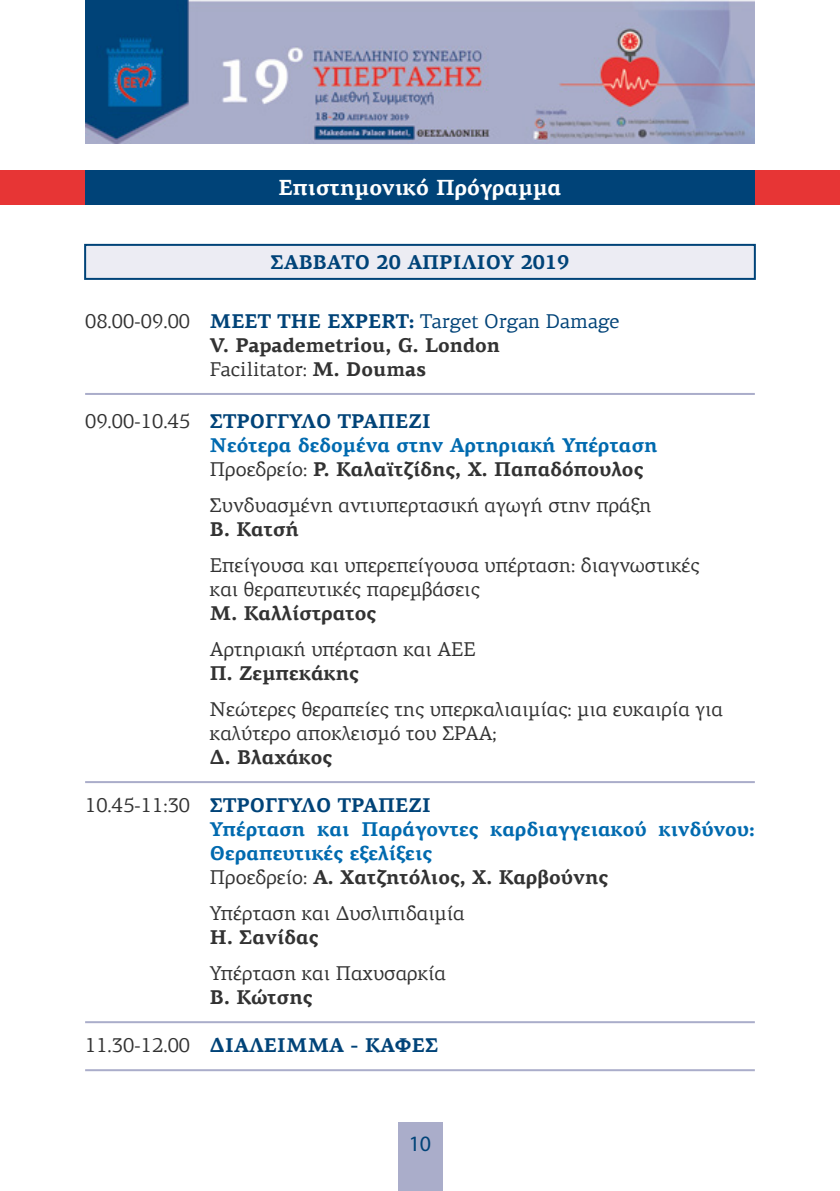
<style>
.page{position:relative;width:840px;height:1191px;background:#fff}
.page>*{position:absolute;margin:0;border:0;box-sizing:border-box;transform-origin:0 0}
.t1{font:700 22px "PF Agora Serif Pro";color:#fff}
.t2{font:22px "Myriad Pro";color:#004378}
.t3{font:20px/24px "PF Agora Serif Pro";color:#323232}
.t4{font:700 20px/24px "PF Agora Serif Pro";color:#006aaf}
.t5{font:700 20px/24px "PF Agora Serif Pro";color:#323232}
.t6{font:700 20px "PF Agora Serif Pro";color:#004378}
.s1{font-weight:400}
.s2{color:#004378}
.s3{font-weight:400;color:#004378}
.s4{font-weight:400;color:#323232}
.s5{color:#323232}
</style>
<div class="page">
<div style="left:397px;top:1123px;width:45px;height:68px;background:#aaadca"></div>
<img style="left:85px;top:0;width:669px;height:144px">
<div style="left:0;top:170px;width:839px;height:34px;background:#e73535"></div>
<div style="left:85px;top:170px;width:669px;height:34px;background:#004378"></div>
<hr style="left:85px;top:393px;width:669px;height:2px;background:#aaadca">
<hr style="left:85px;top:781px;width:669px;height:2px;background:#aaadca">
<hr style="left:85px;top:1021px;width:669px;height:2px;background:#aaadca">
<hr style="left:85px;top:1069px;width:669px;height:2px;background:#aaadca">
<div style="left:85px;top:245px;width:669px;height:34px;background:#ececf3"></div>
<div style="left:84px;top:244px;width:671px;height:36px;border:2px solid #004378"></div>
<p class="t1" style="left:278px;top:174px;width:284px">Επιστημονικό Πρόγραμμα</p>
<p class="t6" style="left:270px;top:250px;width:300px">ΣΑΒΒΑΤΟ 20 ΑΠΡΙΛΙΟΥ 2019</p>
<p class="t5" style="left:210px;top:310px;width:411px;text-indent:-125px"><span class="s1">08.00-09.00</span> <span class="s2">MEET THE EXPERT:</span> <span class="s3">Target Organ Damage<br></span>V. Papademetriou, G. London<br><span class="s1">Facilitator:</span> M. Doumas</p>
<p class="t4" style="left:210px;top:410px;width:449px;text-indent:-125px"><span class="s4">09.00-10.45</span> <span class="s2">ΣΤΡΟΓΓΥΛΟ ΤΡΑΠΕΖΙ<br></span>Νεότερα δεδομένα στην Αρτηριακή Υπέρταση<br><span class="s4">Προεδρείο:</span> <span class="s5">Ρ. Καλαϊτζίδης, Χ. Παπαδόπουλος</span></p>
<p class="t3" style="left:210px;top:493px;width:442px">Συνδυασμένη αντιυπερτασική αγωγή στην πράξη</p>
<p class="t5" style="left:210px;top:518px;width:90px">Β. Κατσή</p>
<p class="t3" style="left:210px;top:553px;width:491px">Επείγουσα και υπερεπείγουσα υπέρταση: διαγνωστικές και θεραπευτικές παρεμβάσεις</p>
<p class="t5" style="left:210px;top:602px;width:168px">Μ. Καλλίστρατος</p>
<p class="t3" style="left:210px;top:637px;width:267px">Αρτηριακή υπέρταση και ΑΕΕ</p>
<p class="t5" style="left:210px;top:662px;width:150px">Π. Ζεμπεκάκης</p>
<p class="t3" style="left:210px;top:697px;width:514px">Νεώτερες θεραπείες της υπερκαλιαιμίας: μια ευκαιρία για καλύτερο αποκλεισμό του ΣΡΑΑ;</p>
<p class="t5" style="left:210px;top:746px;width:124px">Δ. Βλαχάκος</p>
<p class="t4" style="left:210px;top:794px;width:546px;text-indent:-125px"><span class="s4">10.45-11:30</span> <span class="s2">ΣΤΡΟΓΓΥΛΟ ΤΡΑΠΕΖΙ<br></span>Υπέρταση και Παράγοντες καρδιαγγειακού κινδύνου:<br>Θεραπευτικές εξελίξεις<br><span class="s4">Προεδρείο:</span> <span class="s5">Α. Χατζητόλιος, Χ. Καρβούνης</span></p>
<p class="t3" style="left:210px;top:901px;width:256px">Υπέρταση και Δυσλιπιδαιμία</p>
<p class="t5" style="left:210px;top:926px;width:110px">Η. Σανίδας</p>
<p class="t3" style="left:210px;top:961px;width:237px">Υπέρταση και Παχυσαρκία</p>
<p class="t5" style="left:210px;top:986px;width:104px">Β. Κώτσης</p>
<p class="t6" style="left:85px;top:1032px;width:354px"><span class="s4">11.30-12.00</span> ΔΙΑΛΕΙΜΜΑ - ΚΑΦΕΣ</p>
<p class="t2" style="left:408px;top:1129px;width:24px">10</p>
</div>
